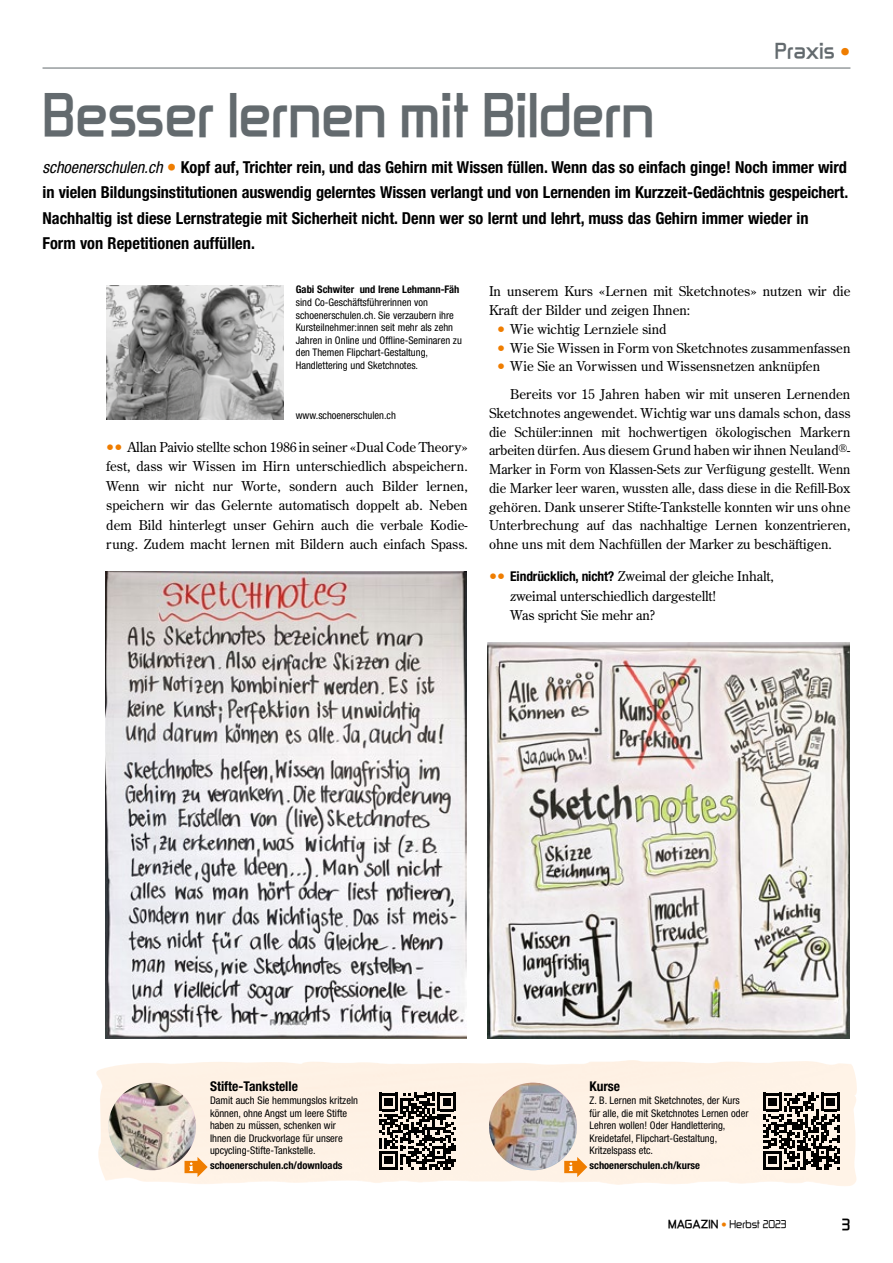
<style>
.page{position:relative;width:893px;height:1263px;background:#fff}
.page>*{position:absolute;margin:0;border:0;box-sizing:border-box;transform-origin:0 0}
.t1{font:700 49.8px "Neulandhead";color:#636a6e}
.t2{font:700 18px "Neulandhead";color:#636a6e}
.t3{font:700 condensed 16.5px/25.5px "Helvetica Neue LT Std";color:#000}
.t4{font:13.5px/18.8px "Century Old Style Std";color:#000;text-align:justify}
.t5{font:700 condensed 13.5px "Helvetica Neue LT Std";color:#000}
.t6{font:700 13.5px "Neulandhead";color:#000}
.t7{font:condensed 10.5px/12.6px "Helvetica Neue LT Std";color:#000}
.t8{font:700 condensed 10.5px "Helvetica Neue LT Std";color:#000}
.t9{font:9.75px "Neulandtext";color:#000}
.s1{font-weight:400;font-style:italic}
.s2{font-family:"Helvetica Neue LT Std";font-weight:700;font-stretch:condensed}
.s3{font-family:"Neulandhead";font-weight:700}
</style>
<div class="page">
<hr style="left:43px;top:68px;width:807px;height:1px;background:#636a6e">
<img style="left:106px;top:286px;width:178px;height:134px">
<img style="left:105px;top:571px;width:362px;height:468px">
<img style="left:488px;top:642px;width:361px;height:397px">
<img style="left:96px;top:1060px;width:761px;height:126px">
<img style="left:108px;top:1082px;width:88px;height:88px;border-radius:44px">
<img style="left:489px;top:1082px;width:88px;height:88px;border-radius:44px">
<svg style="left:379px;top:1093px;width:77px;height:76px;background:#68635e"></svg>
<svg style="left:763px;top:1093px;width:77px;height:76px;background:#6d6863"></svg>
<svg style="left:185px;top:1157px;width:23px;height:20px"></svg>
<svg style="left:564px;top:1157px;width:23px;height:20px"></svg>
<h2 class="t2" style="left:775px;top:37px;width:61px">Praxis</h2>
<h1 class="t1" style="left:43px;top:78px;width:613px">Besser lernen mit Bildern</h1>
<p class="t3" style="left:43px;top:154px;width:807px"><span class="s1">schoenerschulen.ch</span> Kopf auf, Trichter rein, und das Gehirn mit Wissen füllen. Wenn das so einfach ginge! Noch immer wird in vielen Bildungsinstitutionen auswendig gelerntes Wissen verlangt und von Lernenden im Kurzzeit-Gedächtnis gespeichert.<br>Nachhaltig ist diese Lernstrategie mit Sicherheit nicht. Denn wer so lernt und lehrt, muss das Gehirn immer wieder in<br>Form von Repetitionen auffüllen.</p>
<p class="t8" style="left:296px;top:283px;width:165px">Gabi Schwiter und Irene Lehmann-Fäh</p>
<p class="t7" style="left:296px;top:296px;width:168px">sind Co-Geschäftsführerinnen von schoenerschulen.ch. Sie verzaubern ihre Kursteilnehmer:innen seit mehr als zehn Jahren in Online und Offline-Seminaren zu den Themen Flipchart-Gestaltung, Handlettering und Sketchnotes.</p>
<p class="t4" style="left:489px;top:282px;width:363px">In unserem Kurs «Lernen mit Sketchnotes» nutzen wir die</p>
<p class="t4" style="left:489px;top:300px;width:203px">Kraft der Bilder und zeigen Ihnen:</p>
<p class="t4" style="left:510px;top:319px;width:158px">Wie wichtig Lernziele sind</p>
<p class="t4" style="left:510px;top:338px;width:342px">Wie Sie Wissen in Form von Sketchnotes zusammenfassen</p>
<p class="t4" style="left:510px;top:357px;width:311px">Wie Sie an Vorwissen und Wissensnetzen anknüpfen</p>
<p class="t4" style="left:489px;top:384px;width:363px;text-indent:21px">Bereits vor 15 Jahren haben wir mit unseren Lernenden Sketchnotes angewendet. Wichtig war uns damals schon, dass die Schüler:innen mit hochwertigen ökologischen Markern arbeiten dürfen. Aus diesem Grund haben wir ihnen Neuland<sup>®</sup>- Marker in Form von Klassen-Sets zur Verfügung gestellt. Wenn die Marker leer waren, wussten alle, dass diese in die Refill-Box gehören. Dank unserer Stifte-Tankstelle konnten wir uns ohne Unterbrechung auf das nachhaltige Lernen konzentrieren, ohne uns mit dem Nachfüllen der Marker zu beschäftigen.</p>
<p class="t4" style="left:510px;top:567px;width:265px;line-height:19.5px;text-align:left"><span class="s2">Eindrücklich, nicht?</span> Zweimal der gleiche Inhalt, zweimal unterschiedlich dargestellt!<br>Was spricht Sie mehr an?</p>
<p class="t7" style="left:296px;top:409px;width:102px">www.schoenerschulen.ch</p>
<p class="t4" style="left:106px;top:437px;width:363px;line-height:19.5px;text-indent:21px">Allan Paivio stellte schon 1986 in seiner «Dual Code Theory» fest, dass wir Wissen im Hirn unterschiedlich abspeichern.<br>Wenn wir nicht nur Worte, sondern auch Bilder lernen, speichern wir das Gelernte automatisch doppelt ab. Neben dem Bild hinterlegt unser Gehirn auch die verbale Kodie&shy;rung. Zudem macht lernen mit Bildern auch einfach Spass.</p>
<p class="t5" style="left:210px;top:1078px;width:89px">Stifte-Tankstelle</p>
<p class="t7" style="left:210px;top:1094px;width:149px">Damit auch Sie hemmungslos kritzeln können, ohne Angst um leere Stifte haben zu müssen, schenken wir Ihnen die Druckvorlage für unsere upcycling-Stifte-Tankstelle.</p>
<p class="t8" style="left:210px;top:1159px;width:134px">schoenerschulen.ch/downloads</p>
<p class="t5" style="left:589px;top:1078px;width:32px">Kurse</p>
<p class="t7" style="left:589px;top:1094px;width:161px">Z. B. Lernen mit Sketchnotes, der Kurs für alle, die mit Sketchnotes Lernen oder Lehren wollen! Oder Handlettering, Kreidetafel, Flipchart-Gestaltung, Kritzelspass etc.</p>
<p class="t8" style="left:589px;top:1159px;width:112px">schoenerschulen.ch/kurse</p>
<p class="t9" style="left:668px;top:1218px;width:120px"><span class="s3">MAGAZIN</span> Herbst 2023</p>
<p class="t6" style="left:842px;top:1214px;width:10px">3</p>
</div>
